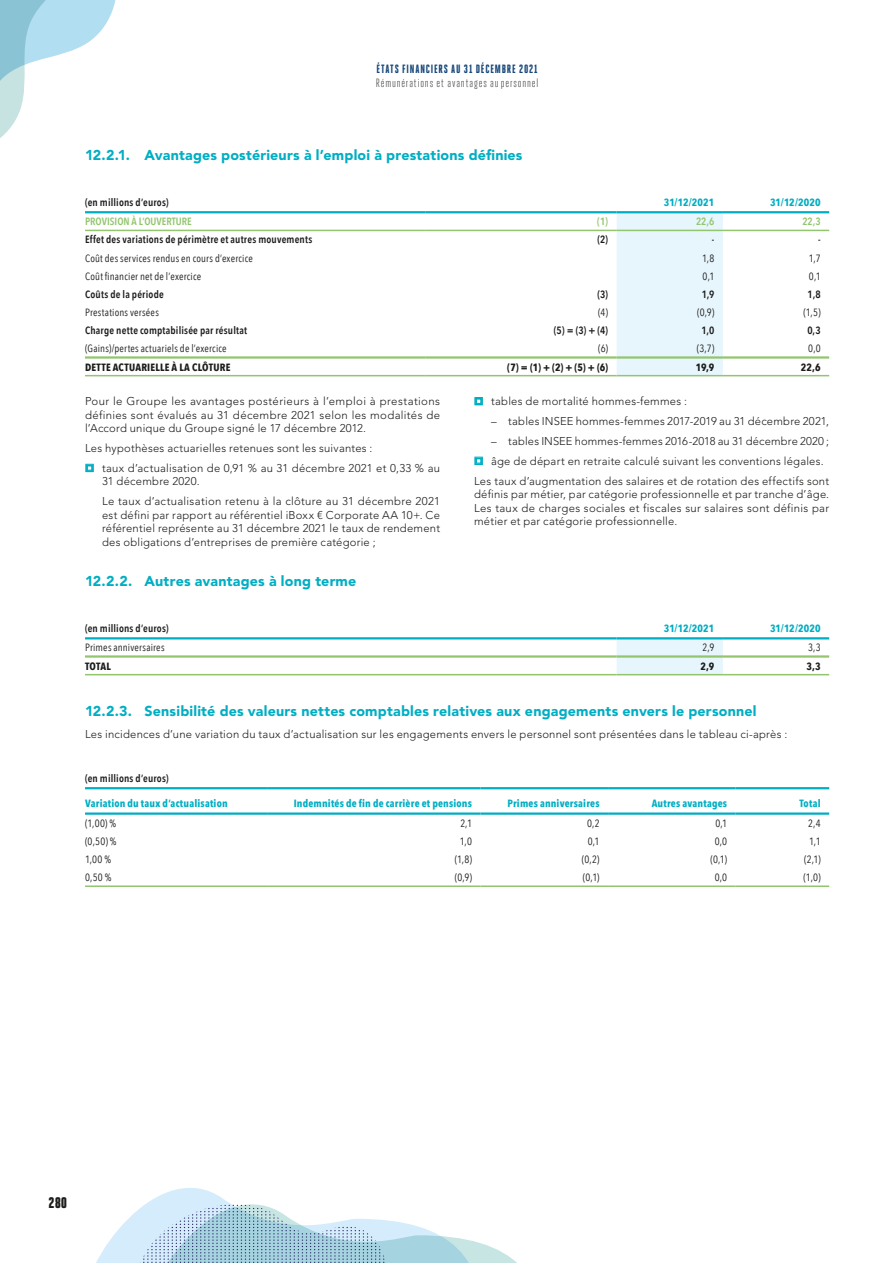
<style>
.page{position:relative;width:893px;height:1263px;background:#fff}
.page>*{position:absolute;margin:0;border:0;box-sizing:border-box;transform-origin:0 0}
.t1{font:900 18px "Heroic Condensed";color:#1c1c1b}
.t2{font:900 14.25px "Avenir LT Std";letter-spacing:.015em;color:#00aec3}
.t3{font:12px "Heroic Condensed";letter-spacing:.07em;color:#4b4b4a}
.t4{font:800 12px "Heroic Condensed";letter-spacing:.07em;color:#154679}
.t5{font:300 11.25px/13.5px "Avenir LT Std";letter-spacing:.02em;color:#1c1c1b;text-align:justify}
.t6{font:10.5px "Avenir Next Condensed";letter-spacing:.02em;color:#1c1c1b}
.t7{font:600 10.5px "Avenir Next Condensed";letter-spacing:.02em;color:#1c1c1b}
.t8{font:700 10.5px "Avenir Next Condensed";letter-spacing:.015em;color:#00aec3}
.t9{font:700 10.5px "Avenir Next Condensed";letter-spacing:.02em;color:#1c1c1b}
.t10{font:600 10.5px "Avenir Next Condensed";color:#92c56e}
</style>
<div class="page">
<svg style="left:0;top:0;width:116px;height:138px"></svg>
<svg style="left:96px;top:1188px;width:421px;height:75px"></svg>
<div style="left:617px;top:213px;width:106px;height:162px;background:#e7f6fd"></div>
<hr style="left:85px;top:356px;width:340px;height:3px;background:#92c56e">
<hr style="left:425px;top:356px;width:192px;height:3px;background:#92c56e">
<hr style="left:617px;top:356px;width:106px;height:3px;background:#92c56e">
<hr style="left:723px;top:356px;width:106px;height:3px;background:#92c56e">
<hr style="left:85px;top:375px;width:340px;height:1px;background:#92c56e">
<hr style="left:425px;top:375px;width:192px;height:1px;background:#92c56e">
<hr style="left:617px;top:375px;width:106px;height:1px;background:#92c56e">
<hr style="left:723px;top:375px;width:106px;height:1px;background:#92c56e">
<hr style="left:85px;top:230px;width:340px;height:1px;background:#92c56e">
<hr style="left:425px;top:230px;width:192px;height:1px;background:#92c56e">
<hr style="left:617px;top:230px;width:106px;height:1px;background:#92c56e">
<hr style="left:723px;top:230px;width:106px;height:1px;background:#92c56e">
<hr style="left:85px;top:211px;width:340px;height:2px;background:#00aec3">
<hr style="left:425px;top:211px;width:192px;height:2px;background:#00aec3">
<hr style="left:617px;top:211px;width:106px;height:2px;background:#00aec3">
<hr style="left:723px;top:211px;width:106px;height:2px;background:#00aec3">
<div style="left:617px;top:639px;width:106px;height:35px;background:#e7f6fd"></div>
<hr style="left:85px;top:655px;width:532px;height:3px;background:#92c56e">
<hr style="left:617px;top:655px;width:106px;height:3px;background:#92c56e">
<hr style="left:723px;top:655px;width:106px;height:3px;background:#92c56e">
<hr style="left:85px;top:674px;width:532px;height:1px;background:#92c56e">
<hr style="left:617px;top:674px;width:106px;height:1px;background:#92c56e">
<hr style="left:723px;top:674px;width:106px;height:1px;background:#92c56e">
<hr style="left:85px;top:637px;width:532px;height:2px;background:#00aec3">
<hr style="left:617px;top:637px;width:106px;height:2px;background:#00aec3">
<hr style="left:723px;top:637px;width:106px;height:2px;background:#00aec3">
<hr style="left:85px;top:787px;width:183px;height:2px;background:#00aec3">
<hr style="left:268px;top:787px;width:212px;height:2px;background:#00aec3">
<hr style="left:480px;top:787px;width:128px;height:2px;background:#00aec3">
<hr style="left:608px;top:787px;width:128px;height:2px;background:#00aec3">
<hr style="left:736px;top:787px;width:93px;height:2px;background:#00aec3">
<hr style="left:85px;top:885px;width:183px;height:2px;background:#92c56e">
<hr style="left:268px;top:885px;width:212px;height:2px;background:#92c56e">
<hr style="left:480px;top:885px;width:128px;height:2px;background:#92c56e">
<hr style="left:608px;top:885px;width:128px;height:2px;background:#92c56e">
<hr style="left:736px;top:885px;width:93px;height:2px;background:#92c56e">
<hr style="left:85px;top:812px;width:183px;height:3px;background:#00aec3">
<hr style="left:268px;top:812px;width:212px;height:3px;background:#00aec3">
<hr style="left:480px;top:812px;width:128px;height:3px;background:#00aec3">
<hr style="left:608px;top:812px;width:128px;height:3px;background:#00aec3">
<hr style="left:736px;top:812px;width:93px;height:3px;background:#00aec3">
<p class="t4" style="left:377px;top:63px;width:163px">ÉTATS FINANCIERS AU 31 DÉCEMBRE 2021</p>
<p class="t3" style="left:376px;top:76px;width:164px">Rémunérations et avantages au personnel</p>
<p class="t2" style="left:85px;top:146px;width:439px">12.2.1. Avantages postérieurs à l’emploi à prestations définies</p>
<p class="t7" style="left:85px;top:193px;width:85px">(en millions d’euros)</p>
<p class="t8" style="left:664px;top:196px;width:52px">31/12/2021</p>
<p class="t8" style="left:770px;top:196px;width:52px">31/12/2020</p>
<p class="t10" style="left:85px;top:213px;width:108px">PROVISION À L’OUVERTURE</p>
<p class="t10" style="left:597px;top:213px;width:12px">(1)</p>
<p class="t10" style="left:696px;top:213px;width:20px">22,6</p>
<p class="t10" style="left:802px;top:213px;width:20px">22,3</p>
<p class="t7" style="left:85px;top:231px;width:229px">Effet des variations de périmètre et autres mouvements</p>
<p class="t7" style="left:597px;top:231px;width:12px">(2)</p>
<p class="t7" style="left:712px;top:231px;width:4px">-</p>
<p class="t7" style="left:818px;top:231px;width:4px">-</p>
<p class="t6" style="left:85px;top:249px;width:169px">Coût des services rendus en cours d’exercice</p>
<p class="t6" style="left:702px;top:249px;width:14px">1,8</p>
<p class="t6" style="left:809px;top:249px;width:13px">1,7</p>
<p class="t6" style="left:85px;top:267px;width:118px">Coût financier net de l’exercice</p>
<p class="t6" style="left:703px;top:267px;width:13px">0,1</p>
<p class="t6" style="left:809px;top:267px;width:13px">0,1</p>
<p class="t7" style="left:85px;top:285px;width:80px">Coûts de la période</p>
<p class="t7" style="left:597px;top:285px;width:12px">(3)</p>
<p class="t7" style="left:702px;top:285px;width:14px">1,9</p>
<p class="t7" style="left:808px;top:285px;width:15px">1,8</p>
<p class="t6" style="left:85px;top:303px;width:75px">Prestations versées</p>
<p class="t6" style="left:598px;top:303px;width:11px">(4)</p>
<p class="t6" style="left:697px;top:303px;width:19px">(0,9)</p>
<p class="t6" style="left:803px;top:303px;width:19px">(1,5)</p>
<p class="t7" style="left:85px;top:321px;width:164px">Charge nette comptabilisée par résultat</p>
<p class="t7" style="left:554px;top:321px;width:56px">(5) = (3) + (4)</p>
<p class="t7" style="left:701px;top:321px;width:14px">1,0</p>
<p class="t7" style="left:807px;top:321px;width:15px">0,3</p>
<p class="t6" style="left:85px;top:340px;width:143px">(Gains)/pertes actuariels de l’exercice</p>
<p class="t6" style="left:598px;top:340px;width:11px">(6)</p>
<p class="t6" style="left:697px;top:340px;width:19px">(3,7)</p>
<p class="t6" style="left:808px;top:340px;width:14px">0,0</p>
<p class="t9" style="left:85px;top:360px;width:147px">DETTE ACTUARIELLE À LA CLÔTURE</p>
<p class="t9" style="left:507px;top:360px;width:102px">(7) = (1) + (2) + (5) + (6)</p>
<p class="t9" style="left:696px;top:360px;width:20px">19,9</p>
<p class="t9" style="left:801px;top:360px;width:21px">22,6</p>
<p class="t5" style="left:85px;top:395px;width:357px">Pour le Groupe les avantages postérieurs à l’emploi à prestations définies sont évalués au 31 décembre 2021 selon les modalités de l’Accord unique du Groupe signé le 17 décembre 2012.</p>
<p class="t5" style="left:102px;top:438px;width:340px;line-height:20px;text-indent:-17px">Les hypothèses actuarielles retenues sont les suivantes :<br>taux d’actualisation de 0,91 % au 31 décembre 2021 et 0,33 % au</p>
<p class="t5" style="left:102px;top:472px;width:340px;line-height:20px">31 décembre 2020.<br>Le taux d’actualisation retenu à la clôture au 31 décembre 2021</p>
<p class="t5" style="left:102px;top:508px;width:340px">est défini par rapport au référentiel iBoxx € Corporate AA 10+. Ce référentiel représente au 31 décembre 2021 le taux de rendement des obligations d’entreprises de première catégorie ;</p>
<p class="t5" style="left:491px;top:395px;width:197px">tables de mortalité hommes-femmes :</p>
<p class="t5" style="left:491px;top:414px;width:339px">– tables INSEE hommes-femmes 2017-2019 au 31 décembre 2021,</p>
<p class="t5" style="left:491px;top:434px;width:340px">– tables INSEE hommes-femmes 2016-2018 au 31 décembre 2020 ;</p>
<p class="t5" style="left:491px;top:454px;width:334px">âge de départ en retraite calculé suivant les conventions légales.</p>
<p class="t5" style="left:474px;top:474px;width:357px">Les taux d’augmentation des salaires et de rotation des effectifs sont</p>
<p class="t5" style="left:474px;top:488px;width:357px">définis par métier, par catégorie professionnelle et par tranche d’âge.<br>Les taux de charges sociales et fiscales sur salaires sont définis par métier et par catégorie professionnelle.</p>
<p class="t2" style="left:85px;top:572px;width:273px">12.2.2. Autres avantages à long terme</p>
<p class="t7" style="left:85px;top:619px;width:85px">(en millions d’euros)</p>
<p class="t8" style="left:664px;top:622px;width:52px">31/12/2021</p>
<p class="t8" style="left:770px;top:622px;width:52px">31/12/2020</p>
<p class="t6" style="left:85px;top:639px;width:81px">Primes anniversaires</p>
<p class="t6" style="left:702px;top:639px;width:13px">2,9</p>
<p class="t6" style="left:808px;top:639px;width:14px">3,3</p>
<p class="t9" style="left:85px;top:659px;width:27px">TOTAL</p>
<p class="t9" style="left:701px;top:659px;width:15px">2,9</p>
<p class="t9" style="left:806px;top:659px;width:16px">3,3</p>
<p class="t2" style="left:85px;top:702px;width:673px">12.2.3. Sensibilité des valeurs nettes comptables relatives aux engagements envers le personnel</p>
<p class="t5" style="left:85px;top:727px;width:704px">Les incidences d’une variation du taux d’actualisation sur les engagements envers le personnel sont présentées dans le tableau ci-après :</p>
<p class="t7" style="left:85px;top:769px;width:85px">(en millions d’euros)</p>
<p class="t8" style="left:85px;top:797px;width:144px">Variation du taux d’actualisation</p>
<p class="t8" style="left:294px;top:797px;width:180px">Indemnités de fin de carrière et pensions</p>
<p class="t8" style="left:508px;top:797px;width:94px">Primes anniversaires</p>
<p class="t8" style="left:652px;top:797px;width:77px">Autres avantages</p>
<p class="t8" style="left:799px;top:797px;width:23px">Total</p>
<p class="t6" style="left:85px;top:814px;width:33px">(1,00) %</p>
<p class="t6" style="left:460px;top:814px;width:13px">2,1</p>
<p class="t6" style="left:587px;top:814px;width:14px">0,2</p>
<p class="t6" style="left:715px;top:814px;width:13px">0,1</p>
<p class="t6" style="left:808px;top:814px;width:14px">2,4</p>
<p class="t6" style="left:85px;top:832px;width:33px">(0,50) %</p>
<p class="t6" style="left:460px;top:832px;width:14px">1,0</p>
<p class="t6" style="left:588px;top:832px;width:13px">0,1</p>
<p class="t6" style="left:715px;top:832px;width:14px">0,0</p>
<p class="t6" style="left:809px;top:832px;width:13px">1,1</p>
<p class="t6" style="left:85px;top:850px;width:27px">1,00 %</p>
<p class="t6" style="left:455px;top:850px;width:19px">(1,8)</p>
<p class="t6" style="left:582px;top:850px;width:19px">(0,2)</p>
<p class="t6" style="left:710px;top:850px;width:18px">(0,1)</p>
<p class="t6" style="left:804px;top:850px;width:18px">(2,1)</p>
<p class="t6" style="left:85px;top:868px;width:28px">0,50 %</p>
<p class="t6" style="left:455px;top:868px;width:19px">(0,9)</p>
<p class="t6" style="left:583px;top:868px;width:18px">(0,1)</p>
<p class="t6" style="left:715px;top:868px;width:14px">0,0</p>
<p class="t6" style="left:803px;top:868px;width:19px">(1,0)</p>
<h1 class="t1" style="left:49px;top:1192px;width:20px">280</h1>
</div>
